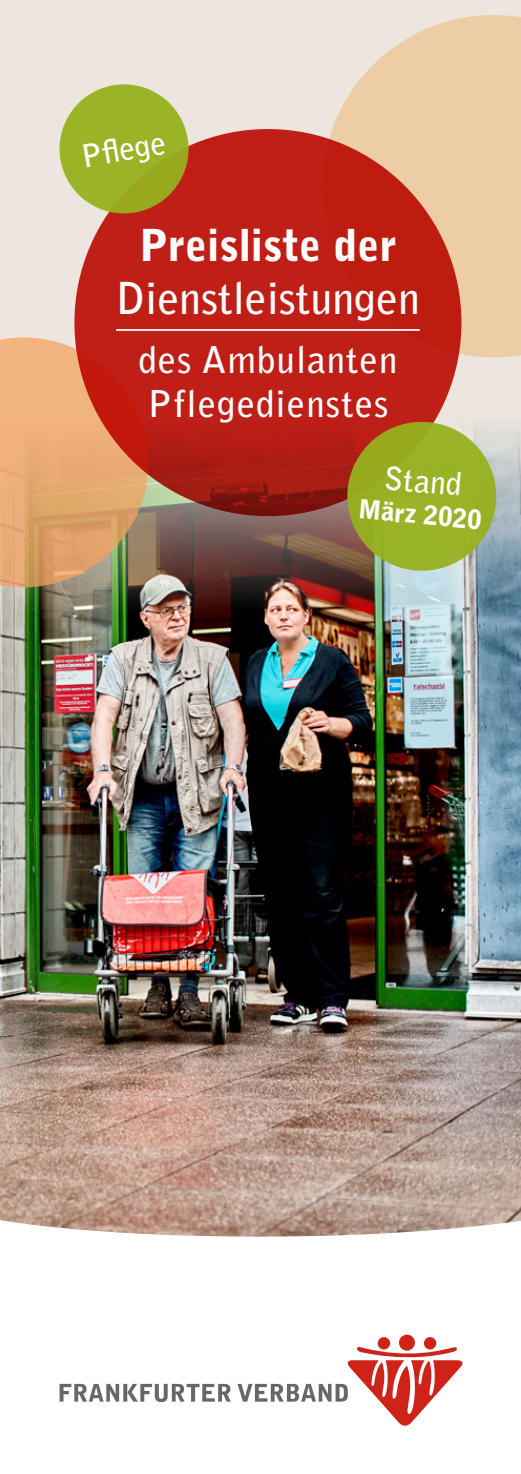
<style>
.page{position:relative;width:521px;height:1474px;background:#fff}
.page>*{position:absolute;margin:0;border:0;box-sizing:border-box;transform-origin:0 0}
.t1{font:700 43.75px "Bell Gothic Std";color:#fff}
.t2{font:900 43.75px "Bell Gothic Std";color:#fff}
.t3{font:700 36.75px/44.1px "Bell Gothic Std";letter-spacing:.03em;color:#fff}
.t4{font:700 31.5px "Bell Gothic Std";color:#fff}
.t5{font:900 26.25px "Bell Gothic Std";color:#fff}
</style>
<div class="page">
<div style="left:0;top:0;width:521px;height:399px;background:#ece6de"></div>
<img style="left:0;top:399px;width:521px;height:837px">
<svg style="left:0;top:337px;width:148px;height:250px;background:#dda873"></svg>
<svg style="left:322px;top:15px;width:199px;height:342px;background:#ebd0ad"></svg>
<svg style="left:74px;top:129px;width:387px;height:387px;background:#bb1d14"></svg>
<hr style="left:116px;top:329px;width:304px;height:2px;background:#fff">
<svg style="left:60px;top:1346px;width:403px;height:80px"></svg>
<div style="left:378px;top:1336px;width:12px;height:13px;background:#cf231a;border-radius:50%"></div>
<div style="left:424px;top:1336px;width:12px;height:13px;background:#cf231a;border-radius:50%"></div>
<div style="left:399px;top:1334px;width:16px;height:16px;background:#cf231a;border-radius:50%"></div>
<svg style="left:54px;top:79px;width:140px;height:140px;background:#b1b251"></svg>
<svg style="left:344px;top:418px;width:155px;height:156px;background:#9ea43e"></svg>
<p class="t4" style="left:78px;top:138px;width:87px;rotate:-10deg">Pfl ege</p>
<p class="t2" style="left:139px;top:220px;width:259px">Preisliste der</p>
<p class="t1" style="left:116px;top:271px;width:305px">Dienstleistungen</p>
<p class="t3" style="left:138px;top:337px;width:261px">des Ambulanten<br>Pflegedienstes</p>
<p class="t4" style="left:386px;top:458px;width:79px;rotate:5deg">Stand</p>
<p class="t5" style="left:360px;top:493px;width:125px;rotate:5deg">März 2020</p>
</div>
